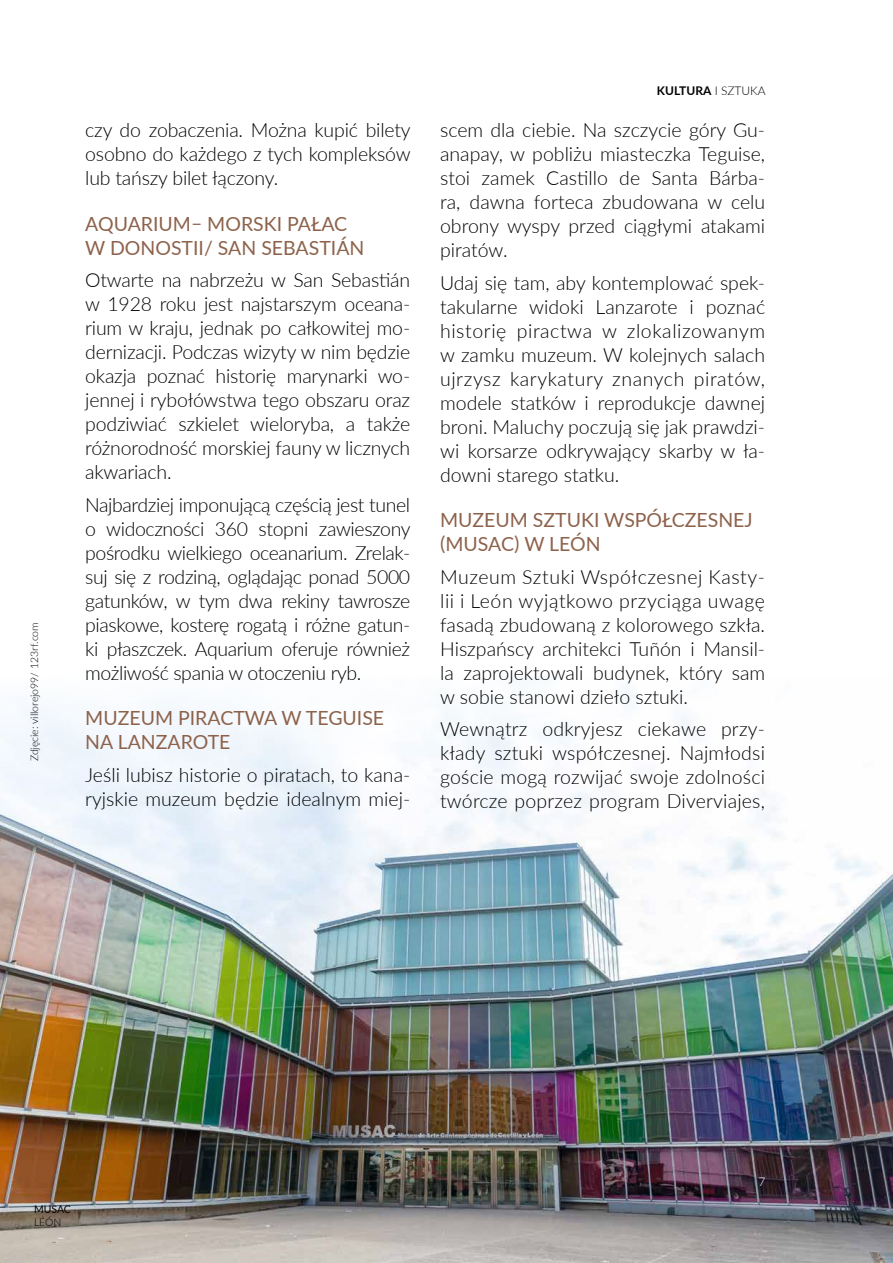
<style>
.page{position:relative;width:893px;height:1263px;background:#fff}
.page>*{position:absolute;margin:0;border:0;box-sizing:border-box;transform-origin:0 0}
.t1{font:300 19.5px/24px "Lato";color:#000;text-align:justify}
.t2{font:19.5px/24px "Lato";color:#8d624b}
.t3{font:700 12px "Lato";color:#000}
.t4{font:300 12px "Lato";color:#fff}
.t5{font:300 10.5px "Lato";color:#000}
.t6{font:10.5px "Lato";letter-spacing:-.005em;color:#000}
.s1{font-weight:300}
</style>
<div class="page">
<img style="left:0;top:695px;width:893px;height:568px">
<p class="t5" style="left:27px;top:761px;width:141px;rotate:-90deg">Zdjęcie: villorejo99/ 123rf.com</p>
<p class="t1" style="left:85px;top:118px;width:327px">czy do zobaczenia. Można kupić bilety osobno do każdego z tych kompleksów lub tańszy bilet łączony.</p>
<p class="t2" style="left:85px;top:211px;width:281px">AQUARIUM– MORSKI PAŁAC<br>W DONOSTII/ SAN SEBASTIÁN</p>
<p class="t1" style="left:85px;top:267px;width:326px">Otwarte na nabrzeżu w San Sebastián w 1928 roku jest najstarszym oceana&shy;rium w kraju, jednak po całkowitej mo&shy;dernizacji. Podczas wizyty w nim będzie okazja poznać historię marynarki wo&shy;jennej i rybołówstwa tego obszaru oraz podziwiać szkielet wieloryba, a także różnorodność morskiej fauny w licznych akwariach.</p>
<p class="t1" style="left:85px;top:492px;width:327px">Najbardziej imponującą częścią jest tunel o widoczności 360 stopni zawieszony pośrodku wielkiego oceanarium. Zrelak&shy;suj się z rodziną, oglądając ponad 5000 gatunków, w tym dwa rekiny tawrosze piaskowe, kosterę rogatą i różne gatun&shy;ki płaszczek. Aquarium oferuje również możliwość spania w otoczeniu ryb.</p>
<p class="t2" style="left:85px;top:705px;width:300px">MUZEUM PIRACTWA W TEGUISE<br>NA LANZAROTE</p>
<p class="t1" style="left:85px;top:762px;width:327px">Jeśli lubisz historie o piratach, to kana&shy;ryjskie muzeum będzie idealnym miej-</p>
<p class="t3" style="left:657px;top:82px;width:110px">KULTURA <span class="s1">I SZTUKA</span></p>
<p class="t1" style="left:440px;top:118px;width:327px">scem dla ciebie. Na szczycie góry Gu&shy;anapay, w pobliżu miasteczka Teguise, stoi zamek Castillo de Santa Bárba&shy;ra, dawna forteca zbudowana w celu obrony wyspy przed ciągłymi atakami piratów.</p>
<p class="t1" style="left:440px;top:270px;width:327px">Udaj się tam, aby kontemplować spek&shy;takularne widoki Lanzarote i poznać historię piractwa w zlokalizowanym w zamku muzeum. W kolejnych salach ujrzysz karykatury znanych piratów, modele statków i reprodukcje dawnej broni. Maluchy poczują się jak prawdzi&shy;wi korsarze odkrywający skarby w ła&shy;downi starego statku.</p>
<p class="t2" style="left:440px;top:507px;width:314px">MUZEUM SZTUKI WSPÓŁCZESNEJ (MUSAC) W LEÓN</p>
<p class="t1" style="left:440px;top:564px;width:327px">Muzeum Sztuki Współczesnej Kasty&shy;lii i León wyjątkowo przyciąga uwagę fasadą zbudowaną z kolorowego szkła.<br>Hiszpańscy architekci Tuñón i Mansil&shy;la zaprojektowali budynek, który sam w sobie stanowi dzieło sztuki.</p>
<p class="t1" style="left:440px;top:717px;width:326px">Wewnątrz odkryjesz ciekawe przy&shy;kłady sztuki współczesnej. Najmłodsi goście mogą rozwijać swoje zdolności twórcze poprzez program Diverviajes,</p>
<p class="t6" style="left:34px;top:1202px;width:38px">MUSAC</p>
<p class="t5" style="left:34px;top:1215px;width:29px">LEÓN</p>
<p class="t4" style="left:758px;top:1173px;width:8px">7</p>
</div>
